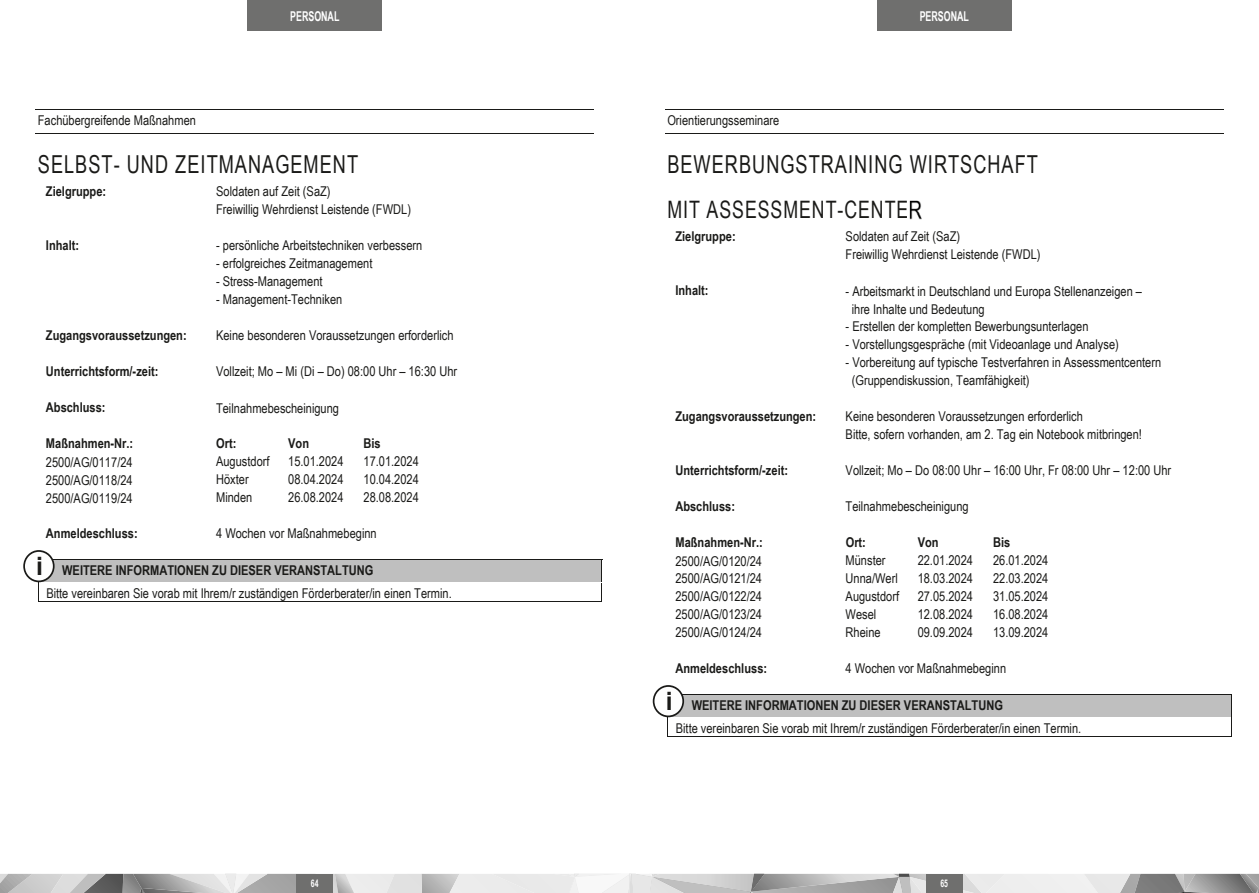
<style>
.page{position:relative;width:1259px;height:893px;background:#fff}
.page>*{position:absolute;margin:0;border:0;box-sizing:border-box;transform-origin:0 0}
.t1{font:700 25.35px "Arial";color:#1a1a18}
.t2{font:24.75px "Arial Narrow";letter-spacing:.045em;color:#1a1a18;scale:.89 1}
.t3{font:24px "Arial Narrow";letter-spacing:.045em;color:#1a1a18;scale:.9 1}
.t4{font:13.5px/18px "Arial Narrow";color:#1a1a18}
.t5{font:700 13.5px "Arial Narrow";color:#1a1a18}
.t6{font:700 13.5px "Arial Narrow";color:#fff;scale:.8 1}
.t7{font:700 10.5px "Arial Narrow";color:#fff;scale:.8 1}
.s1{font-weight:700}
</style>
<div class="page">
<svg style="left:0;top:874px;width:1259px;height:19px;background:#c5c5c5"></svg>
<div style="left:297px;top:874px;width:36px;height:19px;background:#6f6f6e"></div>
<div style="left:926px;top:874px;width:36px;height:19px;background:#6f6f6e"></div>
<div style="left:248px;top:0;width:134px;height:31px;background:#6f6f6e"></div>
<div style="left:877px;top:0;width:134px;height:31px;background:#6f6f6e"></div>
<hr style="left:36px;top:109px;width:558px;height:1px;background:#1a1a18">
<hr style="left:36px;top:133px;width:558px;height:1px;background:#1a1a18">
<div style="left:46px;top:560px;width:548px;height:23px;background:#bfbfbf"></div>
<hr style="left:38px;top:559px;width:564px;height:1px;background:#1a1a18">
<svg style="left:38px;top:582px;width:1px;height:19px"></svg>
<hr style="left:38px;top:601px;width:563px;height:1px;background:#1a1a18">
<svg style="left:601px;top:560px;width:1px;height:42px"></svg>
<div style="left:24px;top:551px;width:30px;height:30px;background:#fefefe;border-radius:50%"></div>
<div style="left:23px;top:550px;width:32px;height:32px;border:2px solid #1a1a18;border-radius:50%"></div>
<hr style="left:665px;top:109px;width:558px;height:1px;background:#1a1a18">
<hr style="left:665px;top:133px;width:558px;height:1px;background:#1a1a18">
<img style="left:909px;top:200px;width:13px;height:20px">
<div style="left:676px;top:695px;width:547px;height:23px;background:#bfbfbf"></div>
<hr style="left:667px;top:694px;width:564px;height:1px;background:#1a1a18">
<svg style="left:1231px;top:694px;width:1px;height:42px"></svg>
<svg style="left:667px;top:717px;width:1px;height:19px"></svg>
<hr style="left:667px;top:736px;width:564px;height:1px;background:#1a1a18">
<div style="left:653px;top:686px;width:30px;height:30px;background:#fefefe;border-radius:50%"></div>
<div style="left:653px;top:685px;width:31px;height:32px;border:2px solid #1a1a18;border-radius:50%"></div>
<p class="t6" style="left:290px;top:6px;width:63px">PERSONAL</p>
<p class="t6" style="left:919px;top:6px;width:63px">PERSONAL</p>
<p class="t4" style="left:38px;top:111px;width:160px">Fachübergreifende Maßnahmen</p>
<p class="t2" style="left:38px;top:146px;width:361px">SELBST- UND ZEITMANAGEMENT</p>
<p class="t5" style="left:46px;top:181px;width:62px">Zielgruppe:</p>
<p class="t4" style="left:216px;top:182px;width:196px">Soldaten auf Zeit (SaZ)<br>Freiwillig Wehrdienst Leistende (FWDL)</p>
<p class="t5" style="left:46px;top:235px;width:35px">Inhalt:</p>
<p class="t4" style="left:216px;top:236px;width:208px">- persönliche Arbeitstechniken verbessern</p>
<p class="t4" style="left:216px;top:254px;width:158px">- erfolgreiches Zeitmanagement</p>
<p class="t4" style="left:216px;top:272px;width:108px">- Stress-Management</p>
<p class="t4" style="left:216px;top:290px;width:128px">- Management-Techniken</p>
<p class="t5" style="left:46px;top:325px;width:142px">Zugangsvoraussetzungen:</p>
<p class="t4" style="left:216px;top:326px;width:239px">Keine besonderen Voraussetzungen erforderlich</p>
<p class="t5" style="left:46px;top:361px;width:114px">Unterrichtsform/-zeit:</p>
<p class="t4" style="left:216px;top:362px;width:242px">Vollzeit; Mo – Mi (Di – Do) 08:00 Uhr – 16:30 Uhr</p>
<p class="t5" style="left:46px;top:397px;width:61px">Abschluss:</p>
<p class="t4" style="left:216px;top:398px;width:124px">Teilnahmebescheinigung</p>
<p class="t5" style="left:46px;top:433px;width:89px">Maßnahmen-Nr.:</p>
<p class="t5" style="left:216px;top:433px;width:22px">Ort:</p>
<p class="t5" style="left:288px;top:433px;width:22px">Von</p>
<p class="t5" style="left:363px;top:433px;width:19px">Bis</p>
<p class="t4" style="left:46px;top:452px;width:88px;text-align:justify">2500/AG/0117/24<br>2500/AG/0118/24<br>2500/AG/0119/24</p>
<p class="t4" style="left:216px;top:452px;width:55px">Augustdorf<br>Höxter<br>Minden</p>
<p class="t4" style="left:288px;top:452px;width:57px;text-align:justify">15.01.2024<br>08.04.2024<br>26.08.2024</p>
<p class="t4" style="left:364px;top:452px;width:57px;text-align:justify">17.01.2024<br>10.04.2024<br>28.08.2024</p>
<p class="t5" style="left:46px;top:523px;width:93px">Anmeldeschluss:</p>
<p class="t4" style="left:216px;top:524px;width:162px">4 Wochen vor Maßnahmebeginn</p>
<p class="t4" style="left:46px;top:559px;width:407px;line-height:22.6px;text-indent:16px"><span class="s1">WEITERE INFORMATIONEN ZU DIESER VERANSTALTUNG<br></span>Bitte vereinbaren Sie vorab mit Ihrem/r zuständigen Förderberater/in einen Termin.</p>
<p class="t1" style="left:36px;top:548px;width:8px">i</p>
<p class="t4" style="left:667px;top:111px;width:113px">Orientierungsseminare</p>
<p class="t2" style="left:667px;top:146px;width:418px">BEWERBUNGSTRAINING WIRTSCHAFT</p>
<p class="t3" style="left:667px;top:192px;width:284px">MIT ASSESSMENT-CENTER</p>
<p class="t5" style="left:675px;top:226px;width:62px">Zielgruppe:</p>
<p class="t4" style="left:845px;top:227px;width:196px">Soldaten auf Zeit (SaZ)<br>Freiwillig Wehrdienst Leistende (FWDL)</p>
<p class="t5" style="left:675px;top:280px;width:35px">Inhalt:</p>
<p class="t4" style="left:851px;top:281px;width:292px;text-indent:-6px">- Arbeitsmarkt in Deutschland und Europa Stellenanzeigen – ihre Inhalte und Bedeutung</p>
<p class="t4" style="left:845px;top:317px;width:244px">- Erstellen der kompletten Bewerbungsunterlagen</p>
<p class="t4" style="left:845px;top:335px;width:275px">- Vorstellungsgespräche (mit Videoanlage und Analyse)</p>
<p class="t4" style="left:851px;top:353px;width:311px;text-indent:-6px">- Vorbereitung auf typische Testverfahren in Assessmentcentern (Gruppendiskussion, Teamfähigkeit)</p>
<p class="t5" style="left:675px;top:406px;width:142px">Zugangsvoraussetzungen:</p>
<p class="t4" style="left:845px;top:407px;width:298px">Keine besonderen Voraussetzungen erforderlich<br>Bitte, sofern vorhanden, am 2. Tag ein Notebook mitbringen!</p>
<p class="t5" style="left:675px;top:460px;width:114px">Unterrichtsform/-zeit:</p>
<p class="t4" style="left:845px;top:461px;width:327px">Vollzeit; Mo – Do 08:00 Uhr – 16:00 Uhr, Fr 08:00 Uhr – 12:00 Uhr</p>
<p class="t5" style="left:675px;top:496px;width:61px">Abschluss:</p>
<p class="t4" style="left:845px;top:497px;width:125px">Teilnahmebescheinigung</p>
<p class="t5" style="left:675px;top:532px;width:89px">Maßnahmen-Nr.:</p>
<p class="t5" style="left:845px;top:532px;width:22px">Ort:</p>
<p class="t5" style="left:917px;top:532px;width:22px">Von</p>
<p class="t5" style="left:993px;top:532px;width:19px">Bis</p>
<p class="t4" style="left:675px;top:551px;width:88px;text-align:justify">2500/AG/0120/24<br>2500/AG/0121/24<br>2500/AG/0122/24<br>2500/AG/0123/24<br>2500/AG/0124/24</p>
<p class="t4" style="left:845px;top:551px;width:55px">Münster<br>Unna/Werl<br>Augustdorf<br>Wesel<br>Rheine</p>
<p class="t4" style="left:917px;top:551px;width:57px;text-align:justify">22.01.2024<br>18.03.2024<br>27.05.2024<br>12.08.2024<br>09.09.2024</p>
<p class="t4" style="left:993px;top:551px;width:57px;text-align:justify">26.01.2024<br>22.03.2024<br>31.05.2024<br>16.08.2024<br>13.09.2024</p>
<p class="t5" style="left:675px;top:658px;width:93px">Anmeldeschluss:</p>
<p class="t4" style="left:845px;top:659px;width:162px">4 Wochen vor Maßnahmebeginn</p>
<p class="t4" style="left:676px;top:694px;width:407px;line-height:22.6px;text-indent:16px"><span class="s1">WEITERE INFORMATIONEN ZU DIESER VERANSTALTUNG<br></span>Bitte vereinbaren Sie vorab mit Ihrem/r zuständigen Förderberater/in einen Termin.</p>
<p class="t1" style="left:665px;top:683px;width:8px">i</p>
<p class="t7" style="left:311px;top:875px;width:11px">64</p>
<p class="t7" style="left:940px;top:875px;width:11px">65</p>
</div>
